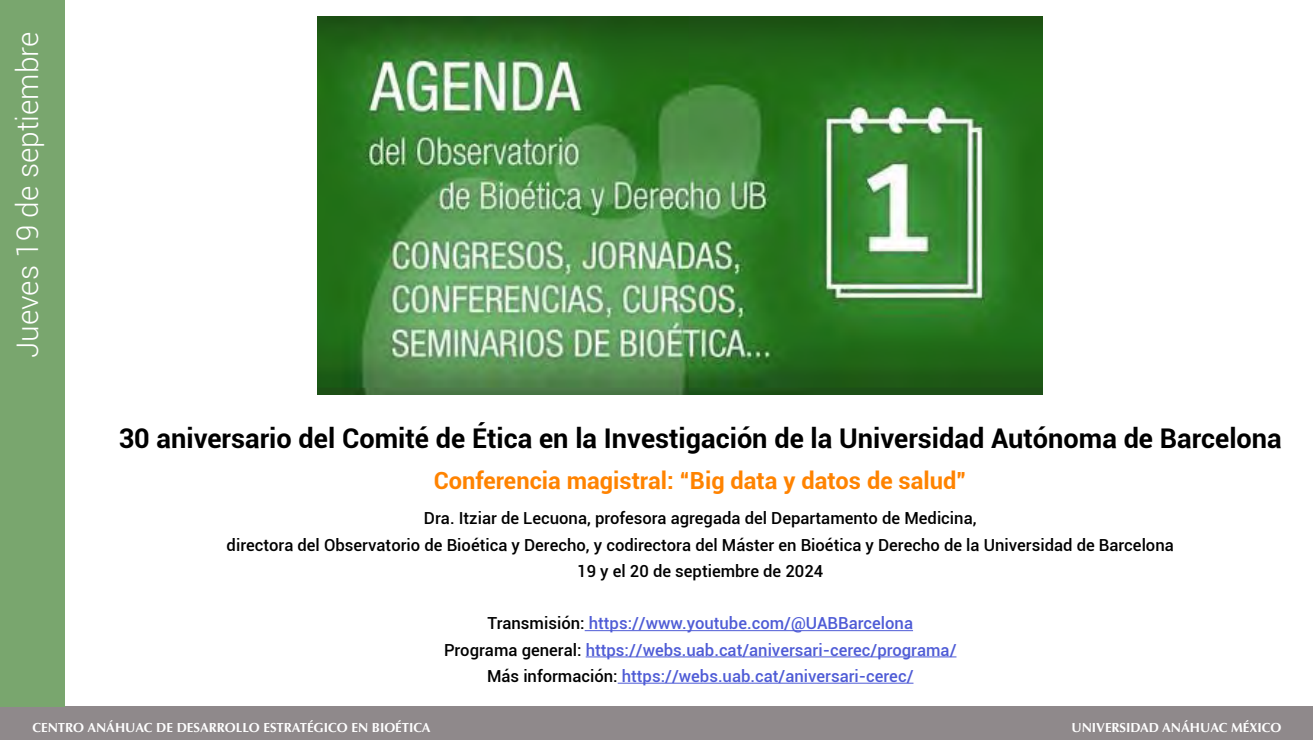
<style>
.page{position:relative;width:1313px;height:740px;background:#fff}
.page>*{position:absolute;margin:0;border:0;box-sizing:border-box;transform-origin:0 0}
.t1{font:300 29.75px "Roboto";color:#fff}
.t2{font:700 27.12px "Roboto";color:#000}
.t3{font:700 23.62px "Roboto";color:#ff8300}
.t4{font:500 16.62px/26.2px "Roboto";color:#000;text-align:center}
.t5{font:500 16.62px/26.2px "Roboto";color:#4f5cd6;text-align:center}
.t6{font:700 13.12px "Optima";color:#fff}
.s1{color:#000}
</style>
<div class="page">
<div style="left:0;top:706px;width:1312px;height:33px;background:#8f898b"></div>
<div style="left:0;top:0;width:65px;height:706px;background:#79a66e"></div>
<img style="left:318px;top:16px;width:724px;height:378px">
<hr style="left:584px;top:630px;width:329px;height:1px;background:#4f5cd6">
<hr style="left:586px;top:656px;width:370px;height:1px;background:#4f5cd6">
<hr style="left:617px;top:682px;width:296px;height:1px;background:#4f5cd6">
<h1 class="t1" style="left:7px;top:358px;width:328px;rotate:-90deg">Jueves 19 de septiembre</h1>
<h2 class="t2" style="left:119px;top:419px;width:1164px">30 aniversario del Comité de Ética en la Investigación de la Universidad Autónoma de Barcelona</h2>
<h3 class="t3" style="left:434px;top:464px;width:534px">Conferencia magistral: “Big data y datos de salud”</h3>
<p class="t4" style="left:227px;top:504px;width:948px">Dra. Itziar de Lecuona, profesora agregada del Departamento de Medicina,<br>directora del Observatorio de Bioética y Derecho, y codirectora del Máster en Bioética y Derecho de la Universidad de Barcelona<br>19 y el 20 de septiembre de 2024</p>
<p class="t5" style="left:444px;top:609px;width:514px"><span class="s1">Transmisión:</span> https://www.youtube.com/@UABBarcelona<br><span class="s1">Programa general:</span> https://webs.uab.cat/aniversari-cerec/programa/<br><span class="s1">Más información:</span> https://webs.uab.cat/aniversari-cerec/</p>
<p class="t6" style="left:32px;top:719px;width:399px">CENTRO ANÁHUAC DE DESARROLLO ESTRATÉGICO EN BIOÉTICA</p>
<p class="t6" style="left:1071px;top:719px;width:211px">UNIVERSIDAD ANÁHUAC MÉXICO</p>
</div>
